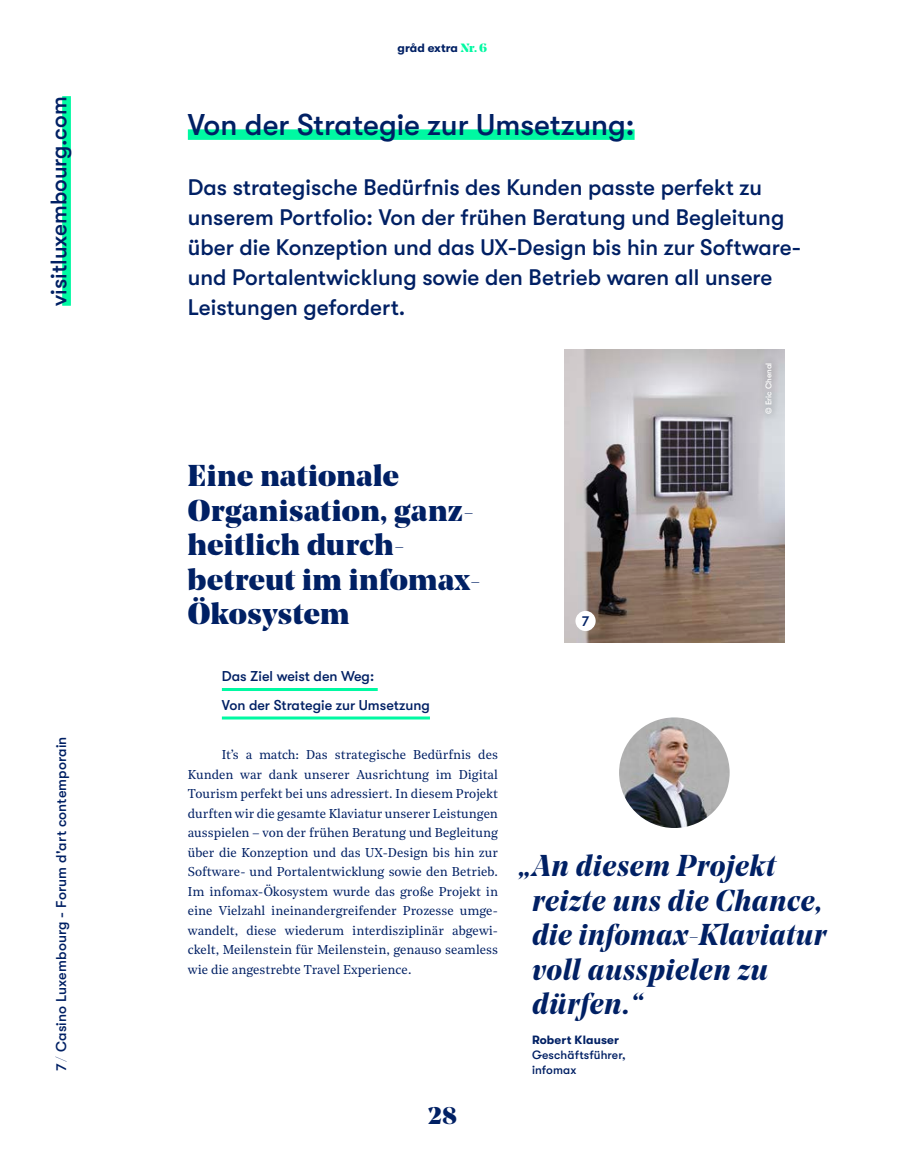
<style>
.page{position:relative;width:906px;height:1161px;background:#fff}
.page>*{position:absolute;margin:0;border:0;box-sizing:border-box;transform-origin:0 0}
.t1{font:italic 700 30px/34.5px "Noe Display";letter-spacing:.02em;color:#002064}
.t2{font:900 30px/34.5px "Noe Display";letter-spacing:.02em;color:#002064}
.t3{font:500 30px "GT Walsheim";color:#002064}
.t4{font:900 24px "Noe Display";color:#002064}
.t5{font:500 22.5px/30px "GT Walsheim";color:#002064}
.t6{font:500 14.25px/28.5px "GT Walsheim";color:#002064}
.t7{font:12.75px/19.5px "Noe Text";color:#002064;text-align:justify}
.t8{font:700 12px "GT Walsheim";letter-spacing:.01em;color:#002064}
.t9{font:500 12px/15px "GT Walsheim";letter-spacing:.01em;color:#002064}
.t10{font:500 8.25px "GT Walsheim";color:#fff}
.s1{font-weight:200}
.s2{font-family:"Noe Display";font-weight:900;color:#00f9a2}
</style>
<div class="page">
<hr style="left:222px;top:688px;width:156px;height:3px;background:#00f9a2">
<hr style="left:222px;top:716px;width:208px;height:3px;background:#00f9a2">
<div style="left:62px;top:96px;width:9px;height:210px;background:#00f9a2"></div>
<div style="left:188px;top:129px;width:446px;height:11px;background:#00f9a2"></div>
<img style="left:564px;top:350px;width:220px;height:292px">
<div style="left:575px;top:611px;width:20px;height:20px;background:#fff;border-radius:50%"></div>
<img style="left:619px;top:717px;width:110px;height:111px;border-radius:55px">
<div style="left:757px;top:354px;width:23px;height:68px;background:#000;opacity:.5"></div>
<h3 class="t5" style="left:44px;top:306px;width:211px;rotate:-90deg">visitluxembourg.com</h3>
<p class="t6" style="left:47px;top:1071px;width:336px;rotate:-90deg">7 <span class="s1">/</span> Casino Luxembourg - Forum d'art contemporain</p>
<p class="t8" style="left:397px;top:42px;width:91px">gråd extra <span class="s2">Nr. 6</span></p>
<h1 class="t3" style="left:188px;top:107px;width:448px">Von der Strategie zur Umsetzung:</h1>
<p class="t5" style="left:188px;top:172px;width:612px">Das strategische Bedürfnis des Kunden passte perfekt zu unserem Portfolio: Von der frühen Beratung und Begleitung über die Konzeption und das UX-Design bis hin zur Software&shy;und Portalentwicklung sowie den Betrieb waren all unsere Leistungen gefordert.</p>
<h1 class="t2" style="left:188px;top:458px;width:294px">Eine nationale<br>Organisation, ganz&shy;heitlich durch&shy;betreut im infomax-<br>Ökosystem</h1>
<p class="t6" style="left:222px;top:662px;width:210px">Das Ziel weist den Weg:<br>Von der Strategie zur Umsetzung</p>
<p class="t7" style="left:188px;top:744px;width:312px;text-indent:34px">It’s a match: Das strategische Bedürfnis des Kunden war dank unserer Ausrichtung im Digital Tourism perfekt bei uns adressiert. In diesem Projekt durften wir die gesamte Klaviatur unserer Leistungen ausspielen – von der frühen Beratung und Begleitung über die Konzeption und das UX-Design bis hin zur Software- und Portalentwicklung sowie den Betrieb.<br>Im infomax-Ökosystem wurde das große Projekt in eine Vielzahl ineinandergreifender Prozesse umge&shy;wandelt, diese wiederum interdisziplinär abgewi&shy;ckelt, Meilenstein für Meilenstein, genauso seamless wie die angestrebte Travel Experience.</p>
<h2 class="t4" style="left:428px;top:1099px;width:30px">28</h2>
<p class="t6" style="left:582px;top:607px;width:9px">7</p>
<p class="t10" style="left:764px;top:414px;width:53px;rotate:-90deg">© Eric Chenal</p>
<h1 class="t1" style="left:532px;top:848px;width:296px;text-indent:-13px">„An diesem Projekt reizte uns die Chance, die infomax-Klaviatur voll ausspielen zu dürfen.“</h1>
<p class="t8" style="left:532px;top:1033px;width:88px">Robert Klauser</p>
<p class="t9" style="left:532px;top:1048px;width:95px">Geschäftsführer, infomax</p>
</div>
